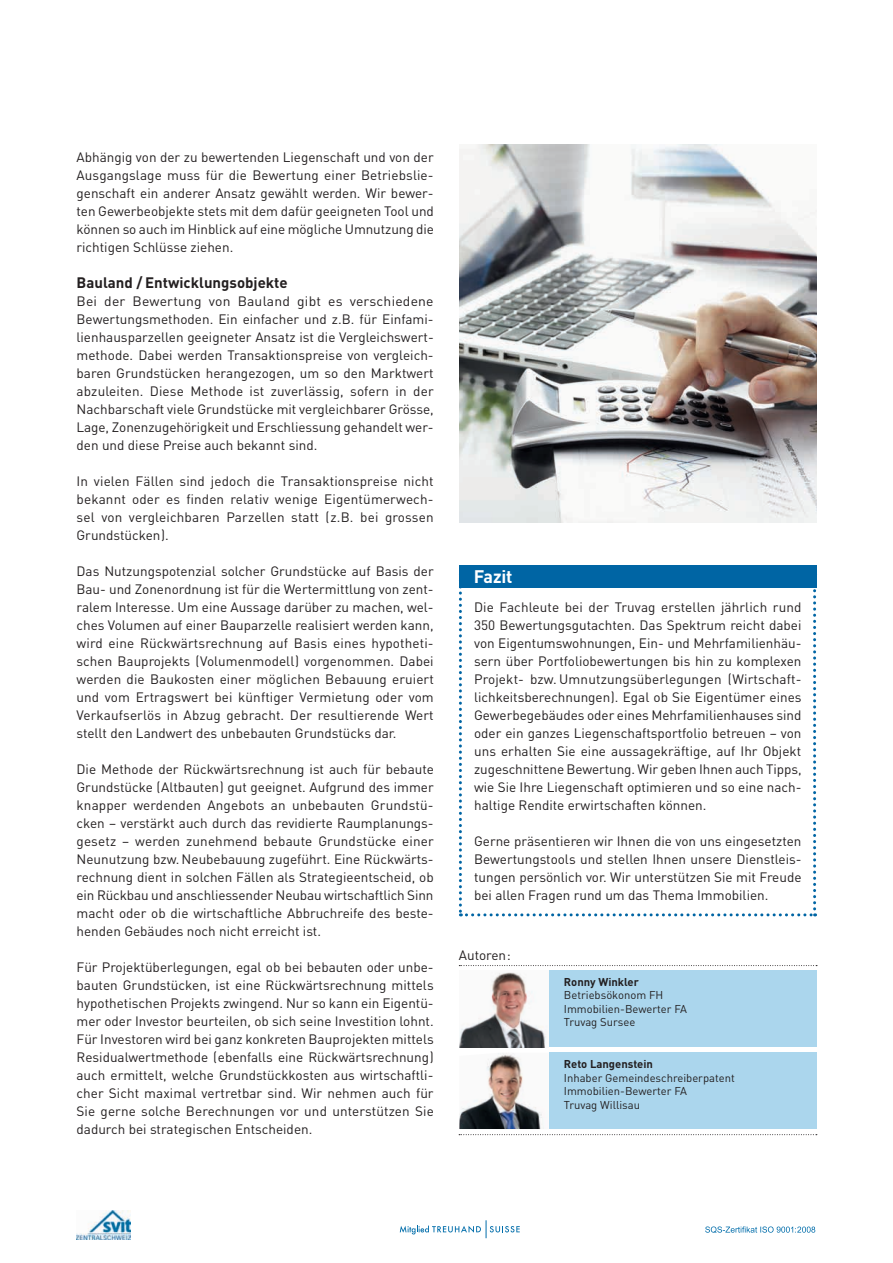
<style>
.page{position:relative;width:893px;height:1263px;background:#fff}
.page>*{position:absolute;margin:0;border:0;box-sizing:border-box;transform-origin:0 0}
.t1{font:700 18px "DIN";letter-spacing:-.01em;color:#fff}
.Lauftext{font:700 15px "DIN";color:#231f20}
.Lauftext-2{font:13.5px/18px "DIN";color:#231f20;text-align:justify}
.t2{font:11.25px "DIN";color:#231f20}
.t3{font:700 11.25px "DIN";color:#231f20}
</style>
<div class="page">
<svg style="left:400px;top:1220px;width:120px;height:18px"></svg>
<svg style="left:705px;top:1226px;width:110px;height:7px"></svg>
<img style="left:77px;top:1210px;width:53px;height:29px">
<div style="left:549px;top:1053px;width:268px;height:76px;background:#abd6ed"></div>
<svg style="left:459px;top:1134px;width:358px;height:1px"></svg>
<div style="left:549px;top:971px;width:268px;height:76px;background:#abd6ed"></div>
<svg style="left:459px;top:965px;width:358px;height:1px"></svg>
<img style="left:459px;top:1053px;width:85px;height:76px">
<img style="left:459px;top:972px;width:87px;height:75px">
<svg style="left:459px;top:587px;width:357px;height:329px"></svg>
<div style="left:459px;top:565px;width:357px;height:22px;background:#0065a4"></div>
<img style="left:459px;top:145px;width:358px;height:377px">
<p class="Lauftext-2" style="left:77px;top:148px;width:359px">Abhängig von der zu bewertenden Liegenschaft und von der Ausgangslage muss für die Bewertung einer Betriebslie&shy;genschaft ein anderer Ansatz gewählt werden. Wir bewer&shy;ten Gewerbeobjekte stets mit dem dafür geeigneten Tool und können so auch im Hinblick auf eine mögliche Umnutzung die richtigen Schlüsse ziehen.</p>
<p class="Lauftext" style="left:77px;top:273px;width:213px">Bauland / Entwicklungsobjekte</p>
<p class="Lauftext-2" style="left:77px;top:292px;width:359px;text-align:left">Bei der Bewertung von Bauland gibt es verschiedene Bewertungsmethoden. Ein einfacher und z.B. für Einfami&shy;lienhausparzellen geeigneter Ansatz ist die Vergleichswert&shy;methode. Dabei werden Transaktionspreise von vergleich&shy;baren Grundstücken herangezogen, um so den Marktwert abzuleiten. Diese Methode ist zuverlässig, sofern in der Nachbarschaft viele Grundstücke mit vergleichbarer Grösse, Lage, Zonenzugehörigkeit und Erschliessung gehandelt wer&shy;den und diese Preise auch bekannt sind.</p>
<p class="Lauftext-2" style="left:77px;top:472px;width:359px">In vielen Fällen sind jedoch die Transaktionspreise nicht bekannt oder es finden relativ wenige Eigentümerwech&shy;sel von vergleichbaren Parzellen statt (z.B. bei grossen Grundstücken).</p>
<p class="Lauftext-2" style="left:77px;top:562px;width:359px">Das Nutzungspotenzial solcher Grundstücke auf Basis der Bau- und Zonenordnung ist für die Wertermittlung von zent&shy;ralem Interesse. Um eine Aussage darüber zu machen, wel&shy;ches Volumen auf einer Bauparzelle realisiert werden kann, wird eine Rückwärtsrechnung auf Basis eines hypotheti&shy;schen Bauprojekts (Volumenmodell) vorgenommen. Dabei werden die Baukosten einer möglichen Bebauung eruiert und vom Ertragswert bei künftiger Vermietung oder vom Verkaufserlös in Abzug gebracht. Der resultierende Wert stellt den Landwert des unbebauten Grundstücks dar.</p>
<p class="Lauftext-2" style="left:77px;top:760px;width:359px">Die Methode der Rückwärtsrechnung ist auch für bebaute Grundstücke (Altbauten) gut geeignet. Aufgrund des immer knapper werdenden Angebots an unbebauten Grundstü&shy;cken – verstärkt auch durch das revidierte Raumplanungs&shy;gesetz – werden zunehmend bebaute Grundstücke einer Neunutzung bzw. Neubebauung zugeführt. Eine Rückwärts&shy;rechnung dient in solchen Fällen als Strategieentscheid, ob ein Rückbau und anschliessender Neubau wirtschaftlich Sinn macht oder ob die wirtschaftliche Abbruchreife des beste&shy;henden Gebäudes noch nicht erreicht ist.</p>
<p class="Lauftext-2" style="left:77px;top:958px;width:359px">Für Projektüberlegungen, egal ob bei bebauten oder unbe&shy;bauten Grundstücken, ist eine Rückwärtsrechnung mittels hypothetischen Projekts zwingend. Nur so kann ein Eigentü&shy;mer oder Investor beurteilen, ob sich seine Investition lohnt.<br>Für Investoren wird bei ganz konkreten Bauprojekten mittels Residualwertmethode (ebenfalls eine Rückwärtsrechnung) auch ermittelt, welche Grundstückkosten aus wirtschaftli&shy;cher Sicht maximal vertretbar sind. Wir nehmen auch für Sie gerne solche Berechnungen vor und unterstützen Sie dadurch bei strategischen Entscheiden.</p>
<p class="t1" style="left:474px;top:565px;width:40px">Fazit</p>
<p class="Lauftext-2" style="left:474px;top:598px;width:329px">Die Fachleute bei der Truvag erstellen jährlich rund 350 Bewertungsgutachten. Das Spektrum reicht dabei von Eigentumswohnungen, Ein- und Mehrfamilienhäu&shy;sern über Portfoliobewertungen bis hin zu komplexen Projekt- bzw. Umnutzungsüberlegungen (Wirtschaft&shy;lichkeitsberechnungen). Egal ob Sie Eigentümer eines Gewerbegebäudes oder eines Mehrfamilienhauses sind oder ein ganzes Liegenschaftsportfolio betreuen – von uns erhalten Sie eine aussagekräftige, auf Ihr Objekt zugeschnittene Bewertung. Wir geben Ihnen auch Tipps, wie Sie Ihre Liegenschaft optimieren und so eine nach&shy;haltige Rendite erwirtschaften können.</p>
<p class="Lauftext-2" style="left:474px;top:832px;width:329px">Gerne präsentieren wir Ihnen die von uns eingesetzten Bewertungstools und stellen Ihnen unsere Dienstleis&shy;tungen persönlich vor. Wir unterstützen Sie mit Freude bei allen Fragen rund um das Thema Immobilien.</p>
<p class="Lauftext-2" style="left:459px;top:946px;width:53px">Autoren:</p>
<p class="t3" style="left:564px;top:974px;width:76px">Ronny Winkler</p>
<p class="t2" style="left:564px;top:988px;width:101px">Betriebsökonom FH</p>
<p class="t2" style="left:564px;top:1002px;width:125px">Immobilien-Bewerter FA</p>
<p class="t2" style="left:564px;top:1015px;width:73px">Truvag Sursee</p>
<p class="t3" style="left:564px;top:1057px;width:91px">Reto Langenstein</p>
<p class="t2" style="left:564px;top:1070px;width:172px">Inhaber Gemeindeschreiberpatent</p>
<p class="t2" style="left:564px;top:1084px;width:125px">Immobilien-Bewerter FA</p>
<p class="t2" style="left:564px;top:1097px;width:78px">Truvag Willisau</p>
</div>
